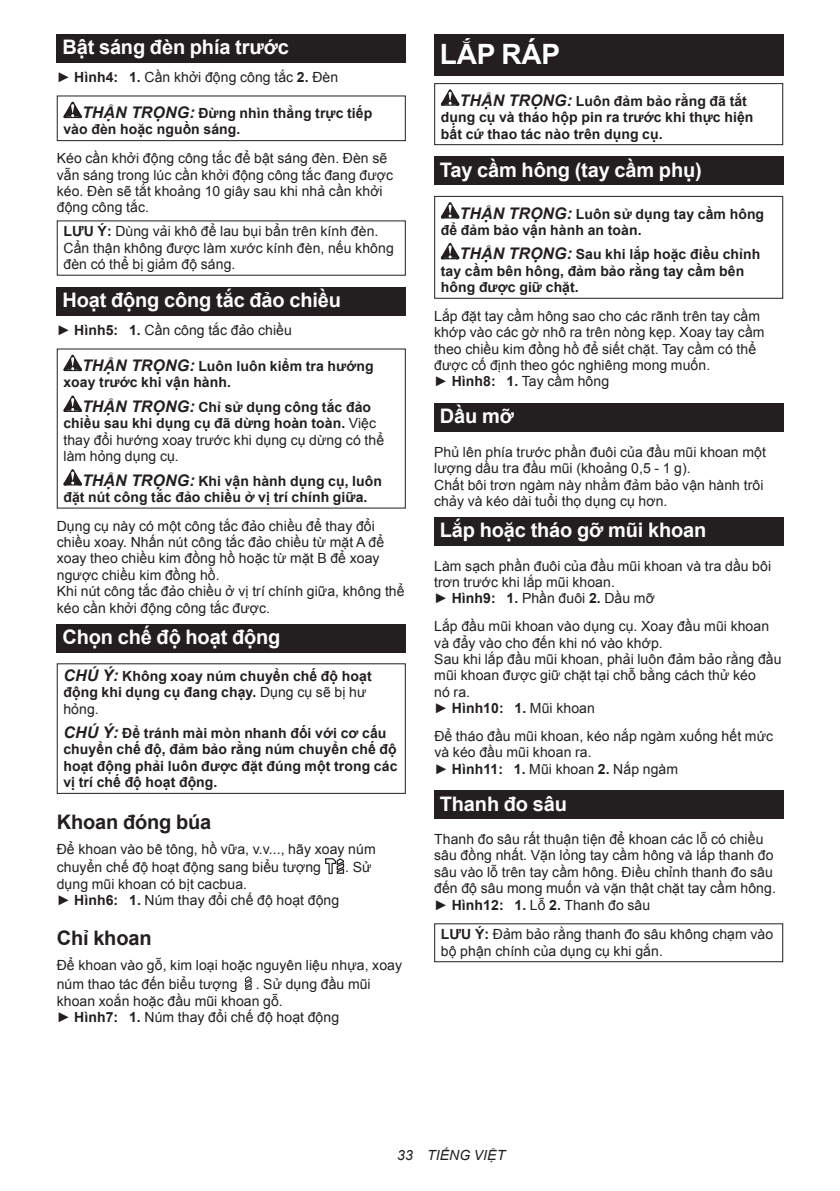
<style>
.page{position:relative;width:840px;height:1191px;background:#fff}
.page>*{position:absolute;margin:0;border:0;box-sizing:border-box;transform-origin:0 0}
.t1{font:700 28px "Arial";letter-spacing:-.01em;color:#fff}
.t2{font:700 20px "Arial";letter-spacing:-.01em;color:#fff}
.t3{font:700 20px "Arial";letter-spacing:-.01em;color:#231f20}
.t4{font:14px/16.4px "Arial";letter-spacing:.005em;color:#231f20}
.t5{font:700 14px/16.4px "Arial";letter-spacing:.005em;color:#231f20}
.t6{font:italic 14px "Arial";letter-spacing:.005em;color:#231f20}
.s1{font-weight:700}
.s2{font-style:italic;font-size:16px}
.s3{font-weight:700;font-style:italic;font-size:16px}
.s4{font-weight:400}
</style>
<div class="page">
<div style="left:57px;top:34px;width:348px;height:29px;background:#231f20"></div>
<svg style="left:63px;top:102px;width:19px;height:16px"></svg>
<div style="left:57px;top:95px;width:348px;height:46px;border:1px solid #231f20"></div>
<div style="left:57px;top:287px;width:348px;height:28px;background:#231f20"></div>
<svg style="left:63px;top:355px;width:19px;height:16px"></svg>
<svg style="left:63px;top:395px;width:19px;height:17px"></svg>
<svg style="left:63px;top:469px;width:19px;height:16px"></svg>
<div style="left:57px;top:624px;width:348px;height:28px;background:#231f20"></div>
<div style="left:57px;top:663px;width:348px;height:131px;border:1px solid #231f20"></div>
<svg style="left:325px;top:858px;width:20px;height:16px"></svg>
<svg style="left:245px;top:976px;width:7px;height:14px"></svg>
<div style="left:434px;top:34px;width:348px;height:41px;background:#231f20"></div>
<svg style="left:440px;top:89px;width:19px;height:17px"></svg>
<div style="left:434px;top:83px;width:348px;height:62px;border:1px solid #231f20"></div>
<div style="left:434px;top:156px;width:348px;height:29px;background:#231f20"></div>
<svg style="left:440px;top:202px;width:19px;height:16px"></svg>
<svg style="left:440px;top:243px;width:19px;height:16px"></svg>
<div style="left:434px;top:196px;width:348px;height:103px;border:1px solid #231f20"></div>
<div style="left:434px;top:403px;width:348px;height:29px;background:#231f20"></div>
<div style="left:434px;top:517px;width:348px;height:29px;background:#231f20"></div>
<div style="left:434px;top:790px;width:348px;height:29px;background:#231f20"></div>
<div style="left:434px;top:923px;width:348px;height:39px;border:1px solid #231f20"></div>
<h2 class="t2" style="left:62px;top:34px;width:228px">Bật sáng đèn phía trước</h2>
<p class="t4" style="left:57px;top:69px;width:283px">► <span class="s1">Hình4: 1.</span> Cần khởi động công tắc <span class="s1">2.</span> Đèn</p>
<p class="t5" style="left:63px;top:105px;width:310px;text-indent:19px"><span class="s2">THẬN TRỌNG:</span> Đừng nhìn thẳng trực tiếp vào đèn hoặc nguồn sáng.</p>
<p class="t4" style="left:57px;top:150px;width:337px">Kéo cần khởi động công tắc để bật sáng đèn. Đèn sẽ vẫn sáng trong lúc cần khởi động công tắc đang được kéo. Đèn sẽ tắt khoảng 10 giây sau khi nhả cần khởi động công tắc.</p>
<p class="t4" style="left:63px;top:223px;width:331px"><span class="s1">LƯU Ý:</span> Dùng vải khô để lau bụi bẩn trên kính đèn.<br>Cẩn thận không được làm xước kính đèn, nếu không đèn có thể bị giảm độ sáng.</p>
<h2 class="t2" style="left:62px;top:287px;width:280px">Hoạt động công tắc đảo chiều</h2>
<p class="t4" style="left:57px;top:322px;width:236px">► <span class="s1">Hình5: 1.</span> Cần công tắc đảo chiều</p>
<p class="t5" style="left:63px;top:358px;width:311px;text-indent:19px"><span class="s2">THẬN TRỌNG:</span> Luôn luôn kiểm tra hướng xoay trước khi vận hành.</p>
<p class="t4" style="left:63px;top:399px;width:322px;text-indent:19px"><span class="s3">THẬN TRỌNG:</span> <span class="s1">Chỉ sử dụng công tắc đảo chiều sau khi dụng cụ đã dừng hoàn toàn.</span> Việc thay đổi hướng xoay trước khi dụng cụ dừng có thể làm hỏng dụng cụ.</p>
<p class="t5" style="left:63px;top:473px;width:320px;text-indent:19px"><span class="s2">THẬN TRỌNG:</span> Khi vận hành dụng cụ, luôn đặt nút công tắc đảo chiều ở vị trí chính giữa.</p>
<p class="t4" style="left:57px;top:517px;width:349px">Dụng cụ này có một công tắc đảo chiều để thay đổi chiều xoay. Nhấn nút công tắc đảo chiều từ mặt A để xoay theo chiều kim đồng hồ hoặc từ mặt B để xoay ngược chiều kim đồng hồ.<br>Khi nút công tắc đảo chiều ở vị trí chính giữa, không thể kéo cần khởi động công tắc được.</p>
<h2 class="t2" style="left:62px;top:623px;width:219px">Chọn chế độ hoạt động</h2>
<p class="t5" style="left:63px;top:668px;width:309px"><span class="s2">CHÚ Ý:</span> Không xoay núm chuyển chế độ hoạt động khi dụng cụ đang chạy. <span class="s4">Dụng cụ sẽ bị hư hỏng.</span></p>
<p class="t5" style="left:63px;top:725px;width:335px"><span class="s2">CHÚ Ý:</span> Để tránh mài mòn nhanh đối với cơ cấu chuyển chế độ, đảm bảo rằng núm chuyển chế độ hoạt động phải luôn được đặt đúng một trong các vị trí chế độ hoạt động.</p>
<h2 class="t3" style="left:57px;top:808px;width:156px">Khoan đóng búa</h2>
<p class="t4" style="left:57px;top:839px;width:320px;line-height:18.8px">Để khoan vào bê tông, hồ vữa, v.v..., hãy xoay núm chuyển chế độ hoạt động sang biểu tượng</p>
<p class="t4" style="left:345px;top:859px;width:28px">. Sử</p>
<p class="t4" style="left:57px;top:875px;width:284px">dụng mũi khoan có bịt cacbua.<br>► <span class="s1">Hình6: 1.</span> Núm thay đổi chế độ hoạt động</p>
<h2 class="t3" style="left:57px;top:925px;width:96px">Chỉ khoan</h2>
<p class="t4" style="left:57px;top:956px;width:346px;line-height:18.8px">Để khoan vào gỗ, kim loại hoặc nguyên liệu nhựa, xoay núm thao tác đến biểu tượng</p>
<p class="t4" style="left:57px;top:976px;width:315px;text-indent:199px">. Sử dụng đầu mũi khoan xoắn hoặc đầu mũi khoan gỗ.<br>► <span class="s1">Hình7: 1.</span> Núm thay đổi chế độ hoạt động</p>
<h1 class="t1" style="left:439px;top:35px;width:122px">LẮP RÁP</h1>
<p class="t5" style="left:440px;top:93px;width:314px;text-indent:19px"><span class="s2">THẬN TRỌNG:</span> Luôn đảm bảo rằng đã tắt dụng cụ và tháo hộp pin ra trước khi thực hiện bất cứ thao tác nào trên dụng cụ.</p>
<h2 class="t2" style="left:439px;top:156px;width:263px">Tay cầm hông (tay cầm phụ)</h2>
<p class="t5" style="left:440px;top:206px;width:324px;text-indent:19px"><span class="s2">THẬN TRỌNG:</span> Luôn sử dụng tay cầm hông để đảm bảo vận hành an toàn.</p>
<p class="t5" style="left:440px;top:247px;width:321px;text-indent:19px"><span class="s2">THẬN TRỌNG:</span> Sau khi lắp hoặc điều chỉnh tay cầm bên hông, đảm bảo rằng tay cầm bên hông được giữ chặt.</p>
<p class="t4" style="left:434px;top:308px;width:332px">Lắp đặt tay cầm hông sao cho các rãnh trên tay cầm khớp vào các gờ nhô ra trên nòng kẹp. Xoay tay cầm theo chiều kim đồng hồ để siết chặt. Tay cầm có thể được cố định theo góc nghiêng mong muốn.<br>► <span class="s1">Hình8: 1.</span> Tay cầm hông</p>
<h2 class="t2" style="left:439px;top:403px;width:75px">Dầu mỡ</h2>
<p class="t4" style="left:434px;top:444px;width:333px">Phủ lên phía trước phần đuôi của đầu mũi khoan một lượng dầu tra đầu mũi (khoảng 0,5 - 1 g).<br>Chất bôi trơn ngàm này nhằm đảm bảo vận hành trôi chảy và kéo dài tuổi thọ dụng cụ hơn.</p>
<h2 class="t2" style="left:439px;top:517px;width:268px">Lắp hoặc tháo gỡ mũi khoan</h2>
<p class="t4" style="left:434px;top:558px;width:338px">Làm sạch phần đuôi của đầu mũi khoan và tra dầu bôi trơn trước khi lắp mũi khoan.<br>► <span class="s1">Hình9: 1.</span> Phần đuôi <span class="s1">2.</span> Dầu mỡ</p>
<p class="t4" style="left:434px;top:618px;width:349px">Lắp đầu mũi khoan vào dụng cụ. Xoay đầu mũi khoan và đẩy vào cho đến khi nó vào khớp.<br>Sau khi lắp đầu mũi khoan, phải luôn đảm bảo rằng đầu mũi khoan được giữ chặt tại chỗ bằng cách thử kéo<br>nó ra.<br>► <span class="s1">Hình10: 1.</span> Mũi khoan</p>
<p class="t4" style="left:434px;top:728px;width:340px">Để tháo đầu mũi khoan, kéo nắp ngàm xuống hết mức và kéo đầu mũi khoan ra.<br>► <span class="s1">Hình11: 1.</span> Mũi khoan <span class="s1">2.</span> Nắp ngàm</p>
<h2 class="t2" style="left:439px;top:790px;width:129px">Thanh đo sâu</h2>
<p class="t4" style="left:434px;top:831px;width:343px">Thanh đo sâu rất thuận tiện để khoan các lỗ có chiều sâu đồng nhất. Vặn lỏng tay cầm hông và lắp thanh đo sâu vào lỗ trên tay cầm hông. Điều chỉnh thanh đo sâu đến độ sâu mong muốn và vặn thật chặt tay cầm hông. ► <span class="s1">Hình12: 1.</span> Lỗ <span class="s1">2.</span> Thanh đo sâu</p>
<p class="t4" style="left:440px;top:926px;width:333px"><span class="s1">LƯU Ý:</span> Đảm bảo rằng thanh đo sâu không chạm vào bộ phận chính của dụng cụ khi gắn.</p>
<p class="t6" style="left:397px;top:1146px;width:109px">33 TIẾNG VIỆT</p>
</div>
